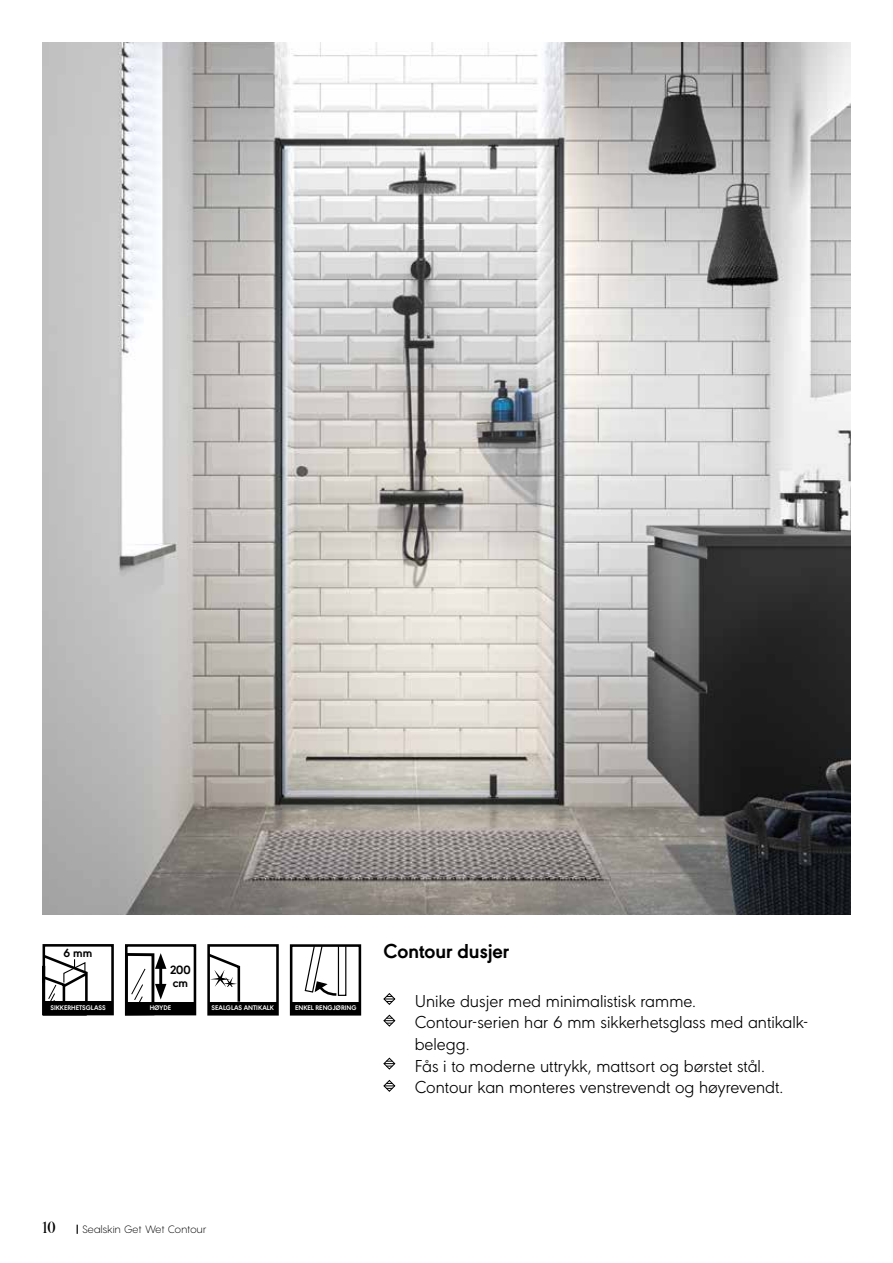
<style>
.page{position:relative;width:893px;height:1263px;background:#fff}
.page>*{position:absolute;margin:0;border:0;box-sizing:border-box;transform-origin:0 0}
.t1{font:700 21px "URW Geometric";color:#000}
.t2{font:300 18px/21.6px "URW Geometric";color:#000}
.t3{font:15.75px "Exodus";color:#000;scale:.9 1}
.t4{font:700 12.45px/12.5px "URW Geometric";color:#000}
.t5{font:300 10.5px "Pangram";letter-spacing:-.045em;color:#000}
.t6{font:700 6.9px "URW Geometric";color:#fff}
.s1{font-weight:800}
</style>
<div class="page">
<img style="left:43px;top:43px;width:807px;height:871px">
<svg style="left:42px;top:944px;width:72px;height:72px"></svg>
<div style="left:44px;top:1001px;width:68px;height:13px;background:#000"></div>
<div style="left:125px;top:944px;width:71px;height:71px;background:#fff;border:3px solid #000"></div>
<div style="left:125px;top:953px;width:29px;height:62px;border:3px solid #000"></div>
<svg style="left:131px;top:968px;width:15px;height:33px"></svg>
<hr style="left:159px;top:963px;width:3px;height:26px;background:#000">
<svg style="left:155px;top:953px;width:11px;height:16px"></svg>
<svg style="left:155px;top:984px;width:11px;height:15px"></svg>
<div style="left:126px;top:1001px;width:69px;height:13px;background:#000"></div>
<div style="left:207px;top:944px;width:72px;height:71px;background:#fff;border:3px solid #000"></div>
<div style="left:209px;top:1002px;width:68px;height:12px;background:#000"></div>
<svg style="left:207px;top:951px;width:34px;height:53px"></svg>
<div style="left:290px;top:944px;width:71px;height:71px;background:#fff;border:3px solid #000"></div>
<div style="left:291px;top:1002px;width:69px;height:13px;background:#000"></div>
<div style="left:338px;top:945px;width:8px;height:51px;border:1px solid #000"></div>
<svg style="left:304px;top:945px;width:35px;height:51px"></svg>
<svg style="left:383px;top:993px;width:13px;height:12px"></svg>
<svg style="left:383px;top:1014px;width:13px;height:13px"></svg>
<svg style="left:383px;top:1057px;width:13px;height:13px"></svg>
<svg style="left:383px;top:1080px;width:13px;height:12px"></svg>
<p class="t4" style="left:63px;top:945px;width:30px">6 mm</p>
<p class="t6" style="left:50px;top:1003px;width:57px">SIKKERHETSGLASS</p>
<p class="t1" style="left:384px;top:935px;width:127px">Contour dusjer</p>
<p class="t4" style="left:170px;top:963px;width:22px">200 cm</p>
<p class="t6" style="left:150px;top:1003px;width:23px">HØYDE</p>
<p class="t6" style="left:211px;top:1003px;width:64px">SEALGLAS ANTIKALK</p>
<p class="t6" style="left:295px;top:1003px;width:63px">ENKEL RENGJØRING</p>
<p class="t2" style="left:415px;top:989px;width:395px">Unike dusjer med minimalistisk ramme.<br>Contour-serien har 6 mm sikkerhetsglass med antikalk&shy;belegg.<br>Fås i to moderne uttrykk, mattsort og børstet stål.<br>Contour kan monteres venstrevendt og høyrevendt.</p>
<p class="t3" style="left:43px;top:1218px;width:16px">10</p>
<p class="t5" style="left:76px;top:1222px;width:132px"><span class="s1">|</span> Sealskin Get Wet Contour</p>
</div>
